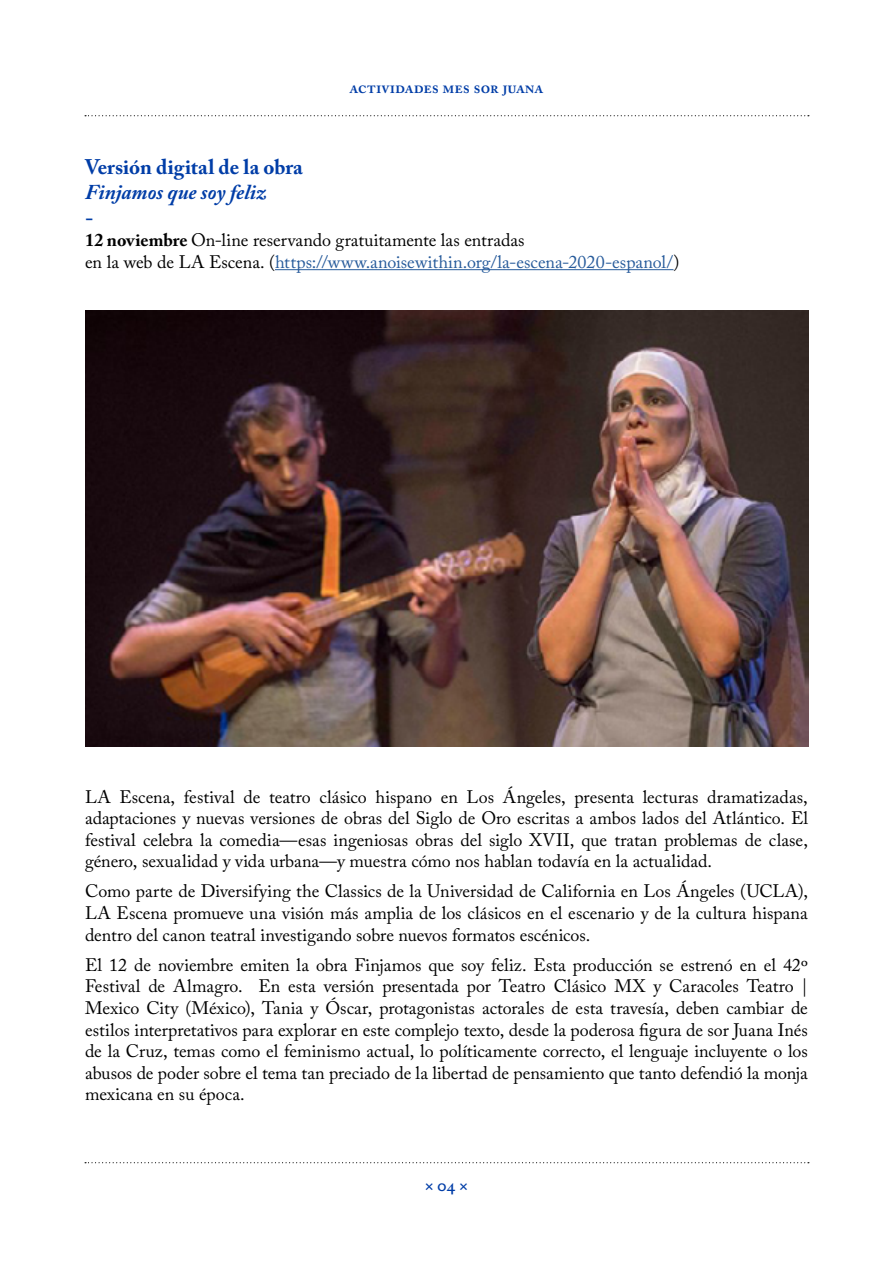
<style>
.page{position:relative;width:893px;height:1263px;background:#fff}
.page>*{position:absolute;margin:0;border:0;box-sizing:border-box;transform-origin:0 0}
.t1{font:700 21px "Adobe Caslon Pro";color:#003da7}
.t2{font:italic 700 21px "Adobe Caslon Pro";color:#003da7}
.t3{font:18px/21.6px "Adobe Caslon Pro";color:#000;text-align:justify}
.t4{font:600 18px "Adobe Caslon Pro";color:#003da7}
.t5{font:600 16.5px "Adobe Caslon Pro";color:#003da7}
.s1{font-weight:700}
.s2{color:#275b9b}
</style>
<div class="page">
<svg style="left:85px;top:115px;width:724px;height:1px"></svg>
<svg style="left:85px;top:1162px;width:724px;height:1px"></svg>
<hr style="left:275px;top:269px;width:398px;height:1px;background:#275b9b">
<img style="left:85px;top:310px;width:723px;height:437px">
<p class="t5" style="left:350px;top:78px;width:195px">actividades mes sor juana</p>
<p class="t1" style="left:85px;top:155px;width:219px">Versión digital de la obra</p>
<p class="t2" style="left:85px;top:180px;width:183px">Finjamos que soy feliz</p>
<p class="t1" style="left:85px;top:205px;width:10px">-</p>
<p class="t3" style="left:85px;top:229px;width:596px"><span class="s1">12 noviembre</span> On-line reservando gratuitamente las entradas<br>en la web de LA Escena. (<span class="s2">https://www.anoisewithin.org/la-escena-2020-espanol/</span>)</p>
<p class="t3" style="left:85px;top:785px;width:724px">LA Escena, festival de teatro clásico hispano en Los Ángeles, presenta lecturas dramatizadas, adaptaciones y nuevas versiones de obras del Siglo de Oro escritas a ambos lados del Atlántico. El festival celebra la comedia—esas ingeniosas obras del siglo XVII, que tratan problemas de clase, género, sexualidad y vida urbana—y muestra cómo nos hablan todavía en la actualidad.</p>
<p class="t3" style="left:85px;top:880px;width:724px">Como parte de Diversifying the Classics de la Universidad de California en Los Ángeles (UCLA), LA Escena promueve una visión más amplia de los clásicos en el escenario y de la cultura hispana dentro del canon teatral investigando sobre nuevos formatos escénicos.</p>
<p class="t3" style="left:85px;top:954px;width:724px">El 12 de noviembre emiten la obra Finjamos que soy feliz. Esta producción se estrenó en el 42º Festival de Almagro. En esta versión presentada por Teatro Clásico MX y Caracoles Teatro | Mexico City (México), Tania y Óscar, protagonistas actorales de esta travesía, deben cambiar de estilos interpretativos para explorar en este complejo texto, desde la poderosa figura de sor Juana Inés de la Cruz, temas como el feminismo actual, lo políticamente correcto, el lenguaje incluyente o los abusos de poder sobre el tema tan preciado de la libertad de pensamiento que tanto defendió la monja mexicana en su época.</p>
<p class="t4" style="left:425px;top:1174px;width:45px">× 04 ×</p>
</div>
